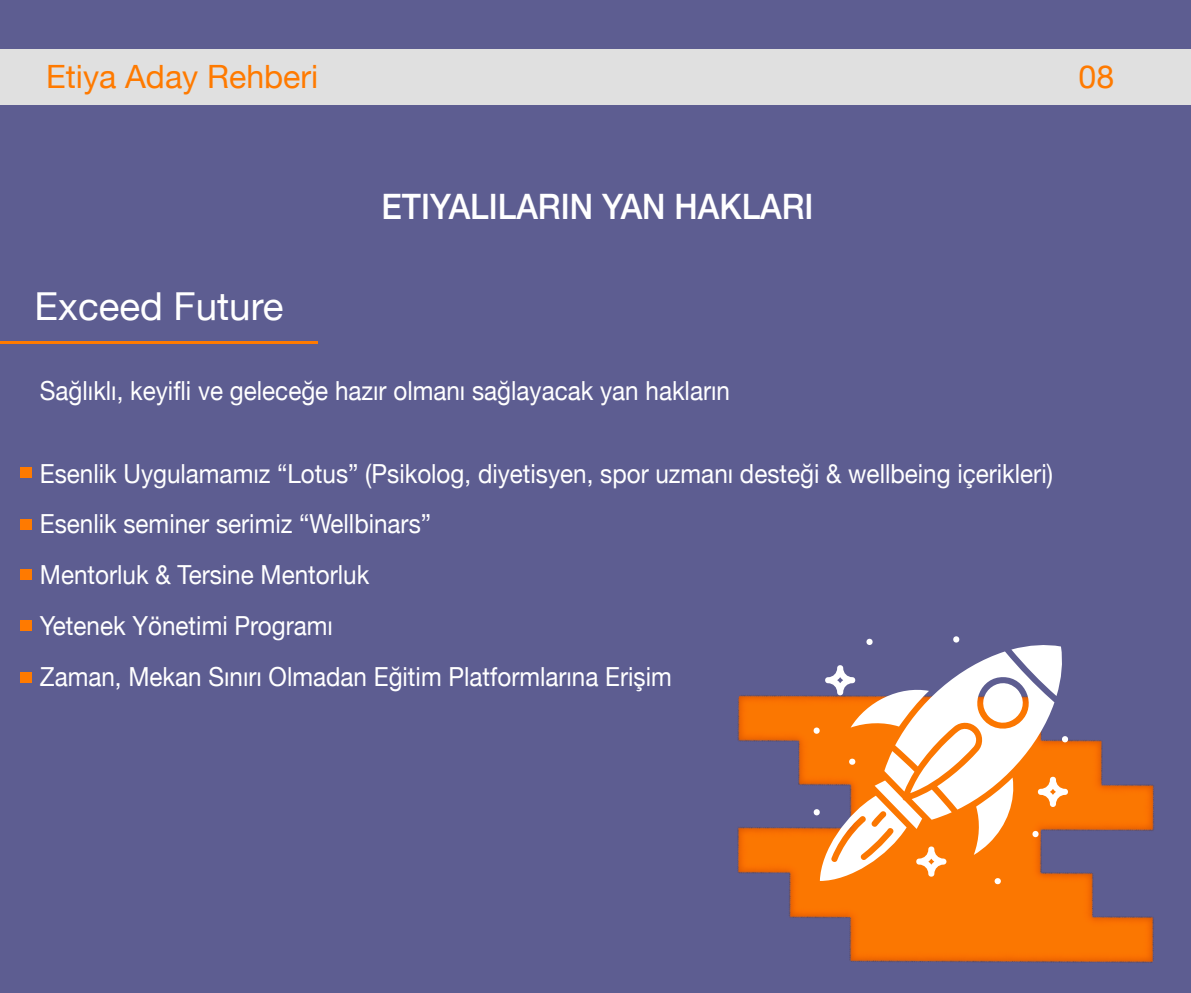
<style>
.page{position:relative;width:1191px;height:993px;background:#fff}
.page>*{position:absolute;margin:0;border:0;box-sizing:border-box;transform-origin:0 0}
.t1{font:38.5px "Helvetica Neue";color:#fff}
.t2{font:500 35px "Helvetica Neue";color:#fff;scale:.92 1}
.t3{font:32.02px "Helvetica Neue";color:#ff7a00}
.t4{font:26.25px/50.8px "Helvetica Neue";color:#fff;scale:.92 1}
</style>
<div class="page">
<div style="left:0;top:0;width:1190px;height:992px;background:#5d5d91"></div>
<hr style="left:0;top:341px;width:317px;height:2px;background:#ff7a00">
<div style="left:20px;top:467px;width:11px;height:10px;background:#ff7a00"></div>
<div style="left:20px;top:519px;width:11px;height:10px;background:#ff7a00"></div>
<div style="left:20px;top:569px;width:11px;height:10px;background:#ff7a00"></div>
<div style="left:20px;top:620px;width:11px;height:11px;background:#ff7a00"></div>
<div style="left:20px;top:672px;width:11px;height:10px;background:#ff7a00"></div>
<img style="left:737px;top:566px;width:454px;height:426px">
<svg style="left:812px;top:636px;width:257px;height:248px"></svg>
<div style="left:0;top:50px;width:1191px;height:55px;background:#e0e0e0"></div>
<p class="t3" style="left:46px;top:53px;width:274px">Etiya Aday Rehberi</p>
<p class="t3" style="left:1078px;top:53px;width:37px">08</p>
<h1 class="t1" style="left:35px;top:279px;width:250px">Exceed Future</h1>
<h2 class="t2" style="left:381px;top:178px;width:471px">ETIYALILARIN YAN HAKLARI</h2>
<p class="t4" style="left:40px;top:367px;width:751px">Sağlıklı, keyifli ve geleceğe hazır olmanı sağlayacak yan hakların</p>
<p class="t4" style="left:40px;top:449px;width:1102px">Esenlik Uygulamamız “Lotus” (Psikolog, diyetisyen, spor uzmanı desteği &amp; wellbeing içerikleri)<br>Esenlik seminer serimiz “Wellbinars”<br>Mentorluk &amp; Tersine Mentorluk<br>Yetenek Yönetimi Programı<br>Zaman, Mekan Sınırı Olmadan Eğitim Platformlarına Erişim</p>
</div>
